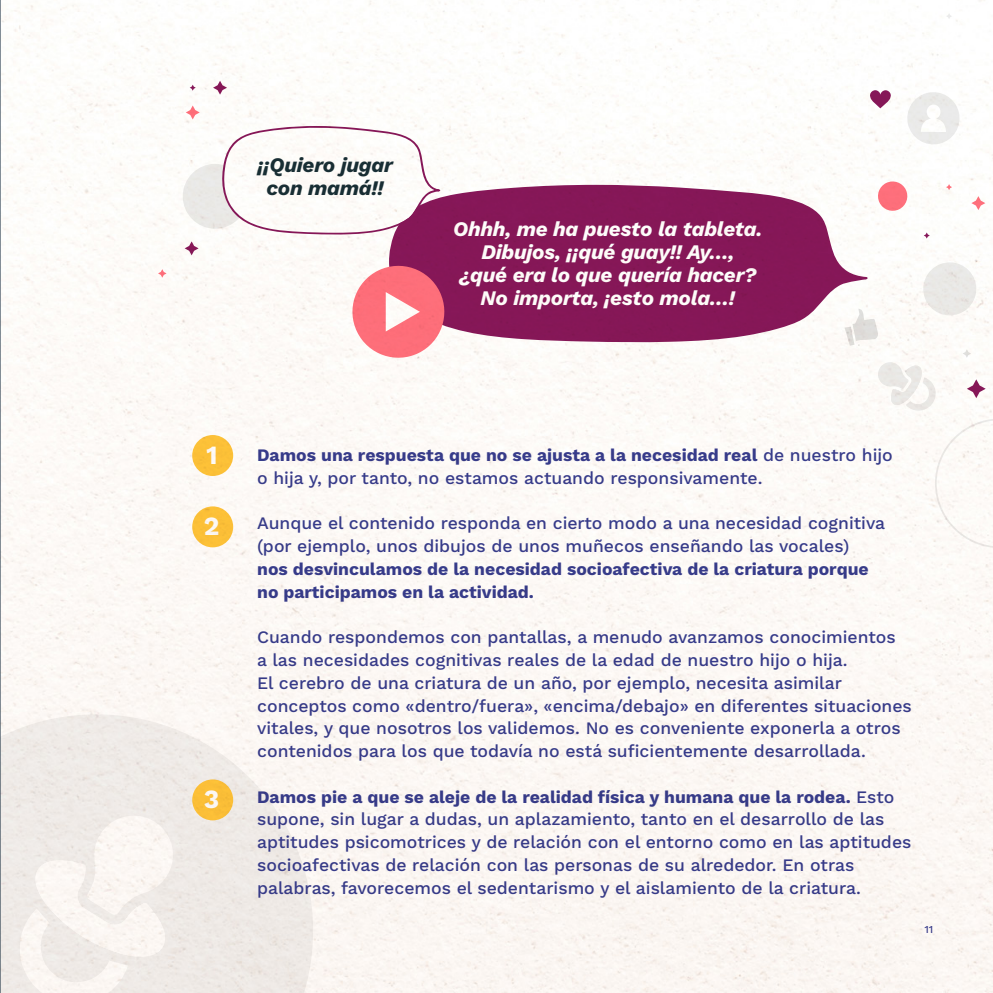
<style>
.page{position:relative;width:993px;height:993px;background:#fff}
.page>*{position:absolute;margin:0;border:0;box-sizing:border-box;transform-origin:0 0}
.t1{font:700 26.25px "Work Sans";color:#fff}
.t2{font:italic 700 20.65px/22.9px "Work Sans";letter-spacing:-.01em;color:#fff;text-align:center}
.t3{font:italic 700 20.65px/22.9px "Work Sans";letter-spacing:-.01em;color:#192f36;text-align:center}
.t4{font:500 17.5px/22.8px "Work Sans";color:#383d8f}
.t5{font:700 17.5px/22.8px "Work Sans";color:#383d8f}
.t6{font:500 10.5px "Work Sans";color:#383d8f}
.s1{font-weight:700}
</style>
<div class="page">
<img style="left:0;top:0;width:992px;height:992px">
<p class="t3" style="left:257px;top:152px;width:137px">¡¡Quiero jugar con mamá!!</p>
<p class="t2" style="left:453px;top:216px;width:310px">Ohhh, me ha puesto la tableta.<br>Dibujos, ¡¡qué guay!! Ay…,<br>¿qué era lo que quería hacer?<br>No importa, ¡esto mola…!</p>
<h1 class="t1" style="left:206px;top:439px;width:13px">1</h1>
<h1 class="t1" style="left:204px;top:511px;width:17px">2</h1>
<h1 class="t1" style="left:204px;top:784px;width:17px">3</h1>
<p class="t4" style="left:257px;top:444px;width:637px"><span class="s1">Damos una respuesta que no se ajusta a la necesidad real</span> de nuestro hijo o hija y, por tanto, no estamos actuando responsivamente.</p>
<p class="t4" style="left:257px;top:512px;width:629px">Aunque el contenido responda en cierto modo a una necesidad cognitiva (por ejemplo, unos dibujos de unos muñecos enseñando las vocales)</p>
<p class="t5" style="left:257px;top:558px;width:613px">nos desvinculamos de la necesidad socioafectiva de la criatura porque no participamos en la actividad.</p>
<p class="t4" style="left:257px;top:626px;width:656px">Cuando respondemos con pantallas, a menudo avanzamos conocimientos<br>a las necesidades cognitivas reales de la edad de nuestro hijo o hija.<br>El cerebro de una criatura de un año, por ejemplo, necesita asimilar conceptos como «dentro/fuera», «encima/debajo» en diferentes situaciones vitales, y que nosotros los validemos. No es conveniente exponerla a otros contenidos para los que todavía no está suficientemente desarrollada.</p>
<p class="t4" style="left:257px;top:785px;width:655px"><span class="s1">Damos pie a que se aleje de la realidad física y humana que la rodea.</span> Esto supone, sin lugar a dudas, un aplazamiento, tanto en el desarrollo de las aptitudes psicomotrices y de relación con el entorno como en las aptitudes socioafectivas de relación con las personas de su alrededor. En otras palabras, favorecemos el sedentarismo y el aislamiento de la criatura.</p>
<p class="t6" style="left:924px;top:923px;width:10px">11</p>
</div>
